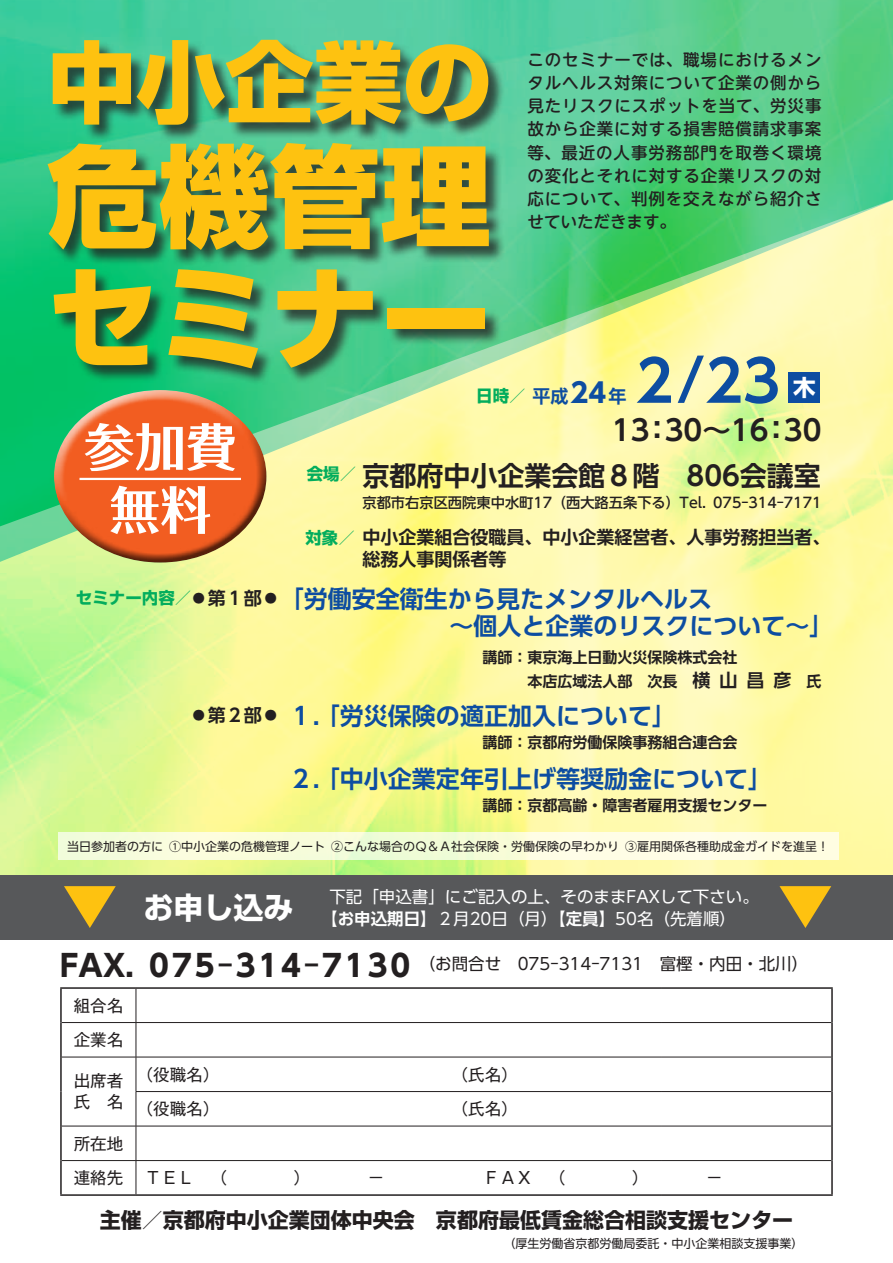
<style>
.page{position:relative;width:893px;height:1263px;background:#fff}
.page>*{position:absolute;margin:0;border:0;box-sizing:border-box;transform-origin:0 0}
.t1{font:800 111px/121.5px "Shin Go Pr 5";color:#fec210}
.t2{font:800 88.8px "Shin Go Pr 5";color:#fec210}
.t3{font:700 57px "UD Shin Go Pro De";color:#0d4da1}
.t4{font:700 51px/63px "Folk Pro";color:#fff;text-align:center}
.t5{font:700 30px "UD Shin Go Pro";letter-spacing:.1em;color:#231f20}
.t6{font:700 30px "Shin Go Pr 5";color:#fff}
.t7{font:700 28.5px "UD Shin Go Pro De";color:#231f20}
.t8{font:700 27px "UD Shin Go Pro De";color:#231f20}
.t9{font:700 24px/27px "UD Shin Go Pro De";color:#0d4da1}
.t10{font:700 22.5px "Shin Go Pr 5";color:#fff}
.t11{font:700 21px "Shin Go Pr 5";color:#231f20}
.t12{font:700 18px/22.5px "UD Shin Go Pro De";color:#231f20}
.t13{font:500 16.5px/23.2px "UD Shin M Go Pro";letter-spacing:.05em;color:#231f20;text-align:justify}
.t14{font:16.5px/22.5px "UD Shin Go Pro";color:#fff}
.t15{font:16.5px/34.5px "Gothic MB101 Pr 5";color:#231f20}
.t16{font:16.5px "UD Shin Go Pro";color:#231f20}
.t17{font:700 16.5px "Shin Go Pr 5";color:#03ad5d}
.t18{font:700 15px/24px "UD Shin Go Pro De";color:#231f20}
.t19{font:500 14.25px "UD Shin Go Pro";color:#231f20}
.t20{font:12px "UD Shin Go Pro";color:#231f20}
.s1{font-size:59.25px}
.s2{font-family:"UD Shin Go Pro De";font-size:18px;color:#0d4da1}
.s3{font-family:"UD Shin Go Pro";font-size:27px;color:#0d4da1}
.s4{font-family:"Shin Go Pr 5";font-size:16.5px;color:#03ad5d}
.s5{font-size:18px;color:#231f20}
.s6{font-size:18px}
.s7{font-family:"UD Shin Go Pro De";font-weight:700}
</style>
<div class="page">
<img style="left:0;top:0;width:893px;height:875px">
<div style="left:0;top:875px;width:893px;height:64px;background:#57585a"></div>
<div style="left:48px;top:40px;width:457px;height:345px;background:#231f20;opacity:.75"></div>
<div style="left:52px;top:388px;width:211px;height:129px;background:#fff;opacity:.75"></div>
<div style="left:54px;top:424px;width:213px;height:140px;background:#231f20;opacity:.75"></div>
<hr style="left:80px;top:478px;width:161px;height:2px;background:#fff">
<div style="left:58px;top:833px;width:780px;height:27px;background:linear-gradient(to right,#f3fcd8,#fffde5)"></div>
<hr style="left:136px;top:989px;width:1px;height:33px;background:#231f20">
<hr style="left:136px;top:1023px;width:1px;height:34px;background:#231f20">
<hr style="left:136px;top:1057px;width:1px;height:34px;background:#231f20">
<hr style="left:136px;top:1092px;width:1px;height:34px;background:#231f20">
<hr style="left:136px;top:1126px;width:1px;height:34px;background:#231f20">
<hr style="left:136px;top:1161px;width:1px;height:33px;background:#231f20">
<hr style="left:62px;top:1022px;width:74px;height:1px;background:#231f20">
<hr style="left:136px;top:1022px;width:315px;height:1px;background:#231f20">
<hr style="left:451px;top:1022px;width:210px;height:1px;background:#231f20">
<hr style="left:661px;top:1022px;width:170px;height:1px;background:#231f20">
<hr style="left:62px;top:1057px;width:74px;height:1px;background:#231f20">
<hr style="left:136px;top:1057px;width:315px;height:1px;background:#231f20">
<hr style="left:451px;top:1057px;width:210px;height:1px;background:#231f20">
<hr style="left:661px;top:1057px;width:170px;height:1px;background:#231f20">
<hr style="left:136px;top:1091px;width:315px;height:1px;background:#231f20">
<hr style="left:451px;top:1091px;width:210px;height:1px;background:#231f20">
<hr style="left:661px;top:1091px;width:170px;height:1px;background:#231f20">
<hr style="left:62px;top:1126px;width:74px;height:1px;background:#231f20">
<hr style="left:136px;top:1126px;width:315px;height:1px;background:#231f20">
<hr style="left:451px;top:1126px;width:210px;height:1px;background:#231f20">
<hr style="left:661px;top:1126px;width:170px;height:1px;background:#231f20">
<hr style="left:62px;top:1160px;width:74px;height:1px;background:#231f20">
<hr style="left:136px;top:1160px;width:315px;height:1px;background:#231f20">
<hr style="left:451px;top:1160px;width:210px;height:1px;background:#231f20">
<hr style="left:661px;top:1160px;width:170px;height:1px;background:#231f20">
<hr style="left:60px;top:987px;width:76px;height:2px;background:#231f20">
<hr style="left:60px;top:989px;width:2px;height:33px;background:#231f20">
<hr style="left:136px;top:987px;width:315px;height:2px;background:#231f20">
<hr style="left:451px;top:987px;width:210px;height:2px;background:#231f20">
<hr style="left:661px;top:987px;width:172px;height:2px;background:#231f20">
<hr style="left:831px;top:989px;width:2px;height:33px;background:#231f20">
<hr style="left:60px;top:1022px;width:2px;height:35px;background:#231f20">
<hr style="left:831px;top:1022px;width:2px;height:35px;background:#231f20">
<hr style="left:60px;top:1057px;width:2px;height:34px;background:#231f20">
<hr style="left:60px;top:1091px;width:2px;height:35px;background:#231f20">
<hr style="left:831px;top:1057px;width:2px;height:34px;background:#231f20">
<hr style="left:831px;top:1091px;width:2px;height:35px;background:#231f20">
<hr style="left:60px;top:1126px;width:2px;height:34px;background:#231f20">
<hr style="left:831px;top:1126px;width:2px;height:34px;background:#231f20">
<hr style="left:60px;top:1160px;width:2px;height:34px;background:#231f20">
<hr style="left:831px;top:1160px;width:2px;height:34px;background:#231f20">
<hr style="left:60px;top:1194px;width:76px;height:2px;background:#231f20">
<hr style="left:136px;top:1194px;width:315px;height:2px;background:#231f20">
<hr style="left:451px;top:1194px;width:210px;height:2px;background:#231f20">
<hr style="left:661px;top:1194px;width:172px;height:2px;background:#231f20">
<div style="left:788px;top:373px;width:32px;height:30px;background:#0d4da1"></div>
<svg style="left:779px;top:886px;width:52px;height:42px"></svg>
<svg style="left:64px;top:886px;width:52px;height:42px"></svg>
<h2 class="t2" style="left:47px;top:12px;width:445px">中小企業の</h2>
<h1 class="t1" style="left:47px;top:129px;width:445px">危機管理セミナー</h1>
<p class="t13" style="left:527px;top:47px;width:295px">このセミナーでは、職場におけるメンタルヘルス対策について企業の側から見たリスクにスポットを当て、労災事故から企業に対する損害賠償請求事案等、最近の人事労務部門を取巻く環境の変化とそれに対する企業リスクの対応について、判例を交えながら紹介させていただきます。</p>
<h3 class="t3" style="left:635px;top:335px;width:146px">2<span class="s1">/</span>23</h3>
<h3 class="t10" style="left:793px;top:370px;width:24px">木</h3>
<p class="t17" style="left:476px;top:383px;width:152px">日時／<span class="s2">平成</span><span class="s3">24</span><span class="s2">年</span></p>
<h3 class="t7" style="left:612px;top:407px;width:211px">13:30～16:30</h3>
<h3 class="t8" style="left:362px;top:454px;width:460px">京都府中小企業会館８階　806会議室</h3>
<p class="t19" style="left:362px;top:491px;width:460px">京都市右京区西院東中水町17（西大路五条下る）Tel. 075-314-7171</p>
<p class="t12" style="left:362px;top:525px;width:470px;text-indent:-57px"><span class="s4">対象／</span>中小企業組合役職員、中小企業経営者、人事労務担当者、総務人事関係者等</p>
<h3 class="t9" style="left:449px;top:584px;width:385px;text-indent:-259px"><span class="s5">◦第１部◦</span>「労働安全衛生から見たメンタルヘルス<br>～個人と企業のリスクについて～」</h3>
<p class="t18" style="left:527px;top:645px;width:295px;text-indent:-45px">講師：東京海上日動火災保険株式会社<br>本店広域法人部　次長　<span class="s6">横山昌彦</span>　氏</p>
<h3 class="t9" style="left:190px;top:701px;width:488px"><span class="s5">◦第２部◦</span> １．「労災保険の適正加入について」</h3>
<p class="t18" style="left:482px;top:730px;width:256px">講師：京都府労働保険事務組合連合会</p>
<h3 class="t9" style="left:289px;top:764px;width:485px">２．「中小企業定年引上げ等奨励金について」</h3>
<p class="t18" style="left:482px;top:793px;width:286px">講師：京都高齢・障害者雇用支援センター</p>
<h3 class="t4" style="left:84px;top:408px;width:155px">参加費無料</h3>
<p class="t17" style="left:307px;top:461px;width:51px">会場／</p>
<p class="t17" style="left:76px;top:585px;width:117px">セミナー内容／</p>
<p class="t20" style="left:67px;top:836px;width:764px">当日参加者の方に ①中小企業の危機管理ノート ②こんな場合のＱ＆Ａ社会保険・労働保険の早わかり ③雇用関係各種助成金ガイドを進呈！</p>
<p class="t14" style="left:321px;top:885px;width:439px;text-indent:8px">下記「申込書」にご記入の上、そのままFAXして下さい。<span class="s7">【お申込期日】</span>２月20日（月）<span class="s7">【定員】</span>50名（先着順）</p>
<p class="t16" style="left:419px;top:951px;width:391px">（お問合せ　075-314-7131　富樫・内田・北川）</p>
<h3 class="t6" style="left:143px;top:884px;width:151px">お申し込み</h3>
<h3 class="t5" style="left:60px;top:941px;width:352px">FAX. 075‒314‒7130</h3>
<p class="t15" style="left:74px;top:987px;width:51px">組合名企業名</p>
<p class="t15" style="left:74px;top:1069px;width:51px;line-height:21px">出席者氏　名</p>
<p class="t15" style="left:137px;top:1056px;width:84px">（役職名）</p>
<p class="t15" style="left:452px;top:1056px;width:67px">（氏名）</p>
<p class="t15" style="left:137px;top:1090px;width:84px">（役職名）</p>
<p class="t15" style="left:452px;top:1090px;width:67px">（氏名）</p>
<p class="t15" style="left:74px;top:1125px;width:51px">所在地連絡先</p>
<p class="t11" style="left:100px;top:1203px;width:695px">主催／京都府中小企業団体中央会　京都府最低賃金総合相談支援センター</p>
<p class="t20" style="left:503px;top:1234px;width:302px">（厚生労働省京都労働局委託・中小企業相談支援事業）</p>
</div>
